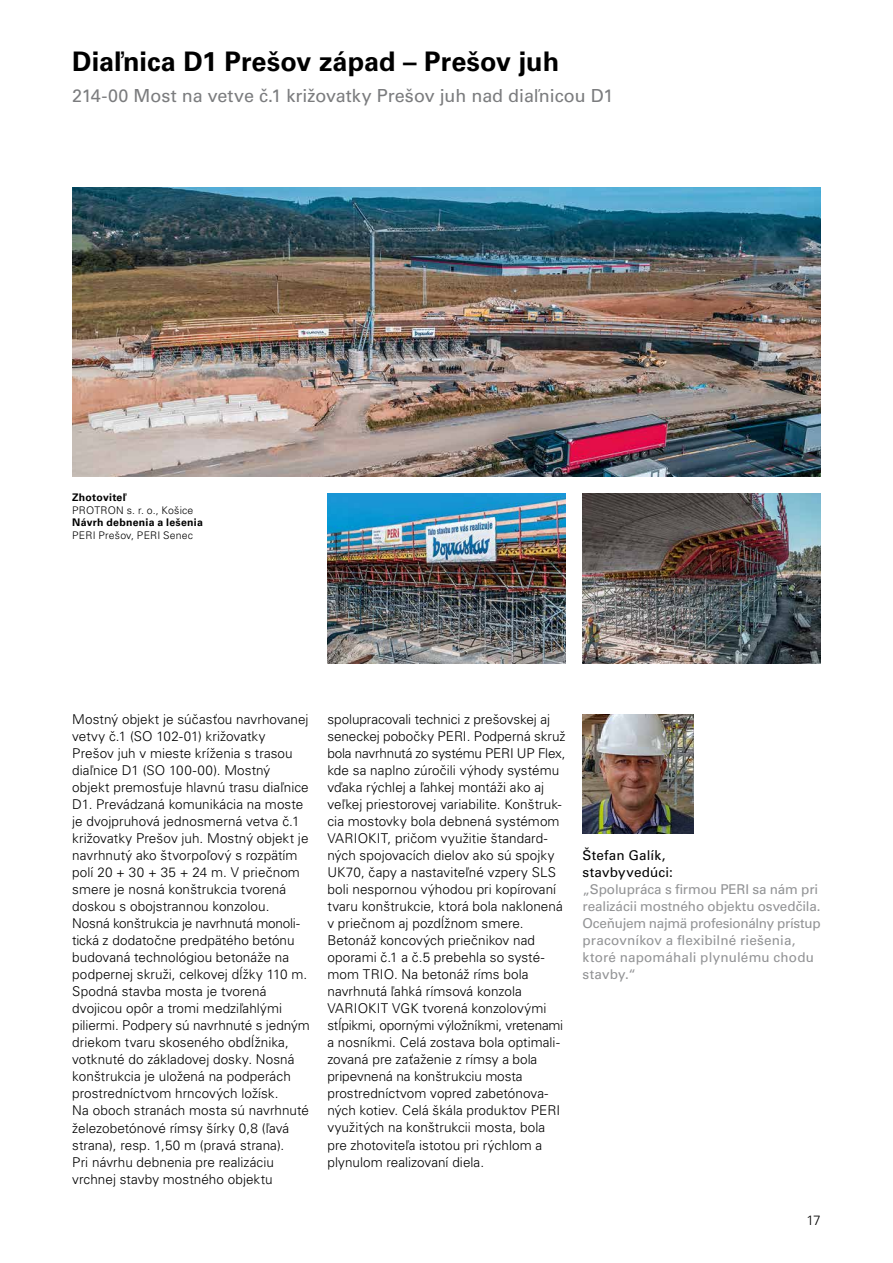
<style>
.page{position:relative;width:893px;height:1263px;background:#fff}
.page>*{position:absolute;margin:0;border:0;box-sizing:border-box;transform-origin:0 0}
.t1{font:700 27px "Univers LT Pro";color:#000}
.t2{font:18px "Univers LTCYR 55 Roman";letter-spacing:-.005em;color:#7b7c7e}
.t3{font:300 13.5px/17px "Univers LT Pro";letter-spacing:.005em;color:#000}
.t4{font:13.5px/17px "Univers LTCYR 55 Roman";color:#929395}
.t5{font:13.5px/17px "Univers LTCYR 55 Roman";letter-spacing:.015em;color:#000}
.t6{font:300 10.5px "Univers LT Pro";letter-spacing:.02em;color:#000}
.t7{font:700 10.5px "Univers LT Pro";letter-spacing:.025em;color:#000}
</style>
<div class="page">
<img style="left:583px;top:714px;width:110px;height:119px">
<img style="left:72px;top:187px;width:749px;height:289px">
<img style="left:583px;top:493px;width:238px;height:170px">
<img style="left:327px;top:493px;width:239px;height:170px">
<h1 class="t1" style="left:72px;top:45px;width:488px">Diaľnica D1 Prešov západ – Prešov juh</h1>
<h2 class="t2" style="left:72px;top:83px;width:543px">214-00 Most na vetve č.1 križovatky Prešov juh nad diaľnicou D1</h2>
<p class="t7" style="left:72px;top:491px;width:55px">Zhotoviteľ</p>
<p class="t6" style="left:72px;top:504px;width:123px">PROTRON s. r. o., Košice</p>
<p class="t7" style="left:72px;top:516px;width:132px">Návrh debnenia a lešenia</p>
<p class="t6" style="left:72px;top:529px;width:122px">PERI Prešov, PERI Senec</p>
<p class="t3" style="left:72px;top:711px;width:239px">Mostný objekt je súčasťou navrhovanej vetvy č.1 (SO 102-01) križovatky Prešov juh v mieste kríženia s trasou diaľnice D1 (SO 100-00). Mostný objekt premosťuje hlavnú trasu diaľnice D1. Prevádzaná komunikácia na moste je dvojpruhová jednosmerná vetva č.1 križovatky Prešov juh. Mostný objekt je navrhnutý ako štvorpoľový s rozpätím polí 20 + 30 + 35 + 24 m. V priečnom smere je nosná konštrukcia tvorená doskou s obojstrannou konzolou.<br>Nosná konštrukcia je navrhnutá monoli&shy;tická z dodatočne predpätého betónu budovaná technológiou betonáže na podpernej skruži, celkovej dĺžky 110 m.<br>Spodná stavba mosta je tvorená dvojicou opôr a tromi medziľahlými piliermi. Podpery sú navrhnuté s jedným driekom tvaru skoseného obdĺžnika, votknuté do základovej dosky. Nosná konštrukcia je uložená na podperách prostredníctvom hrncových ložísk.<br>Na oboch stranách mosta sú navrhnuté železobetónové rímsy šírky 0,8 (ľavá strana), resp. 1,50 m (pravá strana).<br>Pri návrhu debnenia pre realizáciu vrchnej stavby mostného objektu</p>
<p class="t3" style="left:327px;top:711px;width:240px">spolupracovali technici z prešovskej aj seneckej pobočky PERI. Podperná skruž bola navrhnutá zo systému PERI UP Flex, kde sa naplno zúročili výhody systému vďaka rýchlej a ľahkej montáži ako aj veľkej priestorovej variabilite. Konštruk&shy;cia mostovky bola debnená systémom VARIOKIT, pričom využitie štandard&shy;ných spojovacích dielov ako sú spojky UK70, čapy a nastaviteľné vzpery SLS boli nespornou výhodou pri kopírovaní tvaru konštrukcie, ktorá bola naklonená v priečnom aj pozdĺžnom smere.<br>Betonáž koncových priečnikov nad oporami č.1 a č.5 prebehla so systé&shy;mom TRIO. Na betonáž ríms bola navrhnutá ľahká rímsová konzola VARIOKIT VGK tvorená konzolovými stĺpikmi, opornými výložníkmi, vretenami a nosníkmi. Celá zostava bola optimali&shy;zovaná pre zaťaženie z rímsy a bola pripevnená na konštrukciu mosta prostredníctvom vopred zabetónova&shy;ných kotiev. Celá škála produktov PERI využitých na konštrukcii mosta, bola pre zhotoviteľa istotou pri rýchlom a plynulom realizovaní diela.</p>
<p class="t5" style="left:583px;top:846px;width:92px">Štefan Galík, stavbyvedúci:</p>
<p class="t4" style="left:583px;top:880px;width:240px">„Spolupráca s firmou PERI sa nám pri realizácii mostného objektu osvedčila.<br>Oceňujem najmä profesionálny prístup pracovníkov a flexibilné riešenia, ktoré napomáhali plynulému chodu stavby.“</p>
<p class="t3" style="left:806px;top:1212px;width:16px">17</p>
</div>
